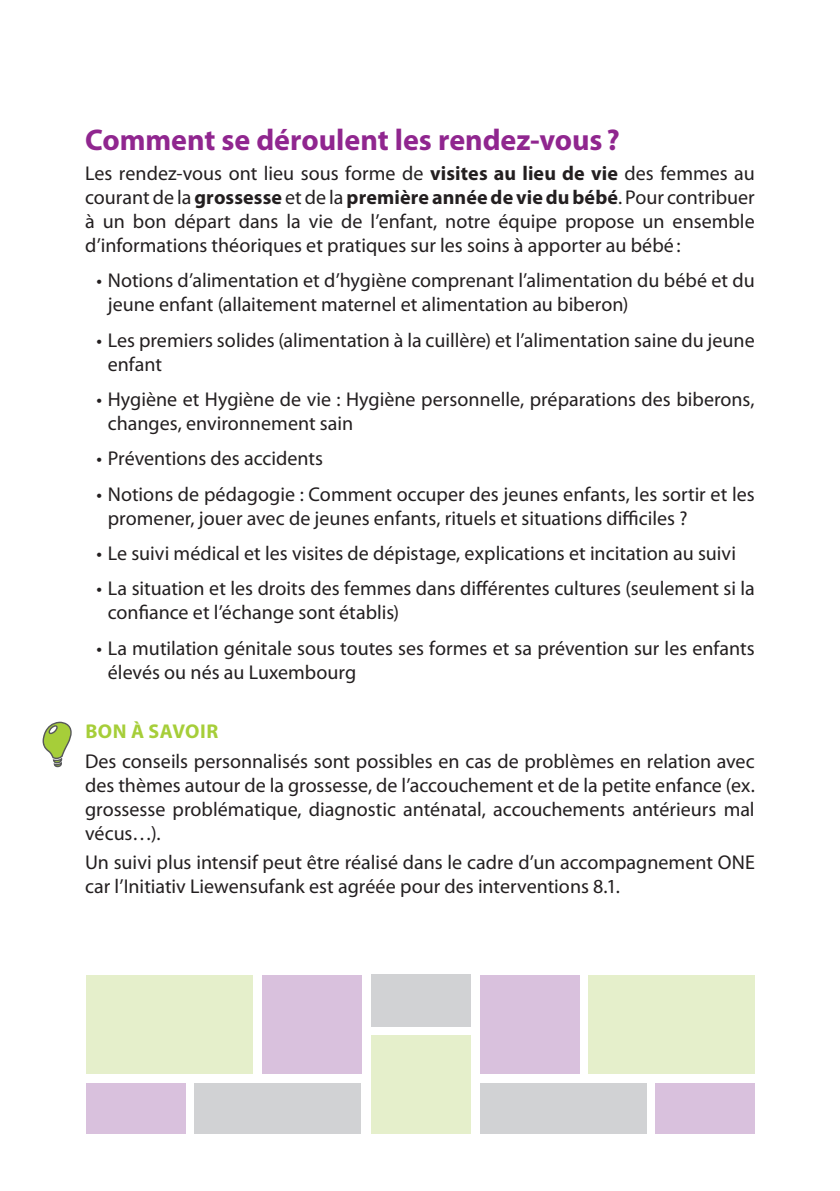
<style>
.page{position:relative;width:840px;height:1191px;background:#fff}
.page>*{position:absolute;margin:0;border:0;box-sizing:border-box;transform-origin:0 0}
.t1{font:700 30px "Myriad Pro";color:#90268f}
.t2{font:20px/24px "Myriad Pro";color:#231f20}
.t3{font:700 20px "Myriad Pro";letter-spacing:.02em;color:#a6ce39}
.s1{font-weight:700}
</style>
<div class="page">
<div style="left:86px;top:974px;width:167px;height:99px;background:#e5efcb"></div>
<div style="left:588px;top:974px;width:166px;height:99px;background:#e5efcb"></div>
<div style="left:262px;top:974px;width:99px;height:99px;background:#d9c1dd"></div>
<div style="left:480px;top:974px;width:98px;height:99px;background:#d9c1dd"></div>
<div style="left:86px;top:1083px;width:100px;height:50px;background:#d9c1dd"></div>
<div style="left:655px;top:1083px;width:99px;height:50px;background:#d9c1dd"></div>
<div style="left:371px;top:974px;width:99px;height:53px;background:#d1d2d4"></div>
<div style="left:195px;top:1083px;width:166px;height:50px;background:#d1d2d4"></div>
<div style="left:480px;top:1083px;width:166px;height:50px;background:#d1d2d4"></div>
<div style="left:371px;top:1035px;width:99px;height:99px;background:#e5efcb"></div>
<svg style="left:42px;top:721px;width:30px;height:46px"></svg>
<h1 class="t1" style="left:85px;top:123px;width:535px">Comment se déroulent les rendez-vous ?</h1>
<p class="t2" style="left:85px;top:161px;width:670px;text-align:justify">Les rendez-vous ont lieu sous forme de <span class="s1">visites au lieu de vie</span> des femmes au courant de la <span class="s1">grossesse</span> et de la <span class="s1">première année de vie du bébé</span>. Pour contribuer à un bon départ dans la vie de l’enfant, notre équipe propose un ensemble d’informations théoriques et pratiques sur les soins à apporter au bébé :</p>
<p class="t2" style="left:108px;top:269px;width:648px;text-indent:-11px">• Notions d’alimentation et d’hygiène comprenant l’alimentation du bébé et du jeune enfant (allaitement maternel et alimentation au biberon)</p>
<p class="t2" style="left:108px;top:328px;width:648px;text-indent:-11px">• Les premiers solides (alimentation à la cuillère) et l’alimentation saine du jeune enfant</p>
<p class="t2" style="left:108px;top:387px;width:648px;text-indent:-11px">• Hygiène et Hygiène de vie : Hygiène personnelle, préparations des biberons, changes, environnement sain</p>
<p class="t2" style="left:96px;top:447px;width:228px">• Préventions des accidents</p>
<p class="t2" style="left:108px;top:482px;width:648px;text-indent:-11px">• Notions de pédagogie : Comment occuper des jeunes enfants, les sortir et les promener, jouer avec de jeunes enfants, rituels et situations difficiles ?</p>
<p class="t2" style="left:96px;top:541px;width:640px">• Le suivi médical et les visites de dépistage, explications et incitation au suivi</p>
<p class="t2" style="left:108px;top:577px;width:648px;text-indent:-11px">• La situation et les droits des femmes dans différentes cultures (seulement si la confiance et l’échange sont établis)</p>
<p class="t2" style="left:108px;top:636px;width:648px;text-indent:-11px">• La mutilation génitale sous toutes ses formes et sa prévention sur les enfants élevés ou nés au Luxembourg</p>
<p class="t3" style="left:85px;top:720px;width:134px">BON À SAVOIR</p>
<p class="t2" style="left:85px;top:749px;width:671px;text-align:justify">Des conseils personnalisés sont possibles en cas de problèmes en relation avec des thèmes autour de la grossesse, de l’accouchement et de la petite enfance (ex. grossesse problématique, diagnostic anténatal, accouchements antérieurs mal vécus…).</p>
<p class="t2" style="left:85px;top:851px;width:670px">Un suivi plus intensif peut être réalisé dans le cadre d’un accompagnement ONE car l’Initiativ Liewensufank est agréée pour des interventions 8.1.</p>
</div>
